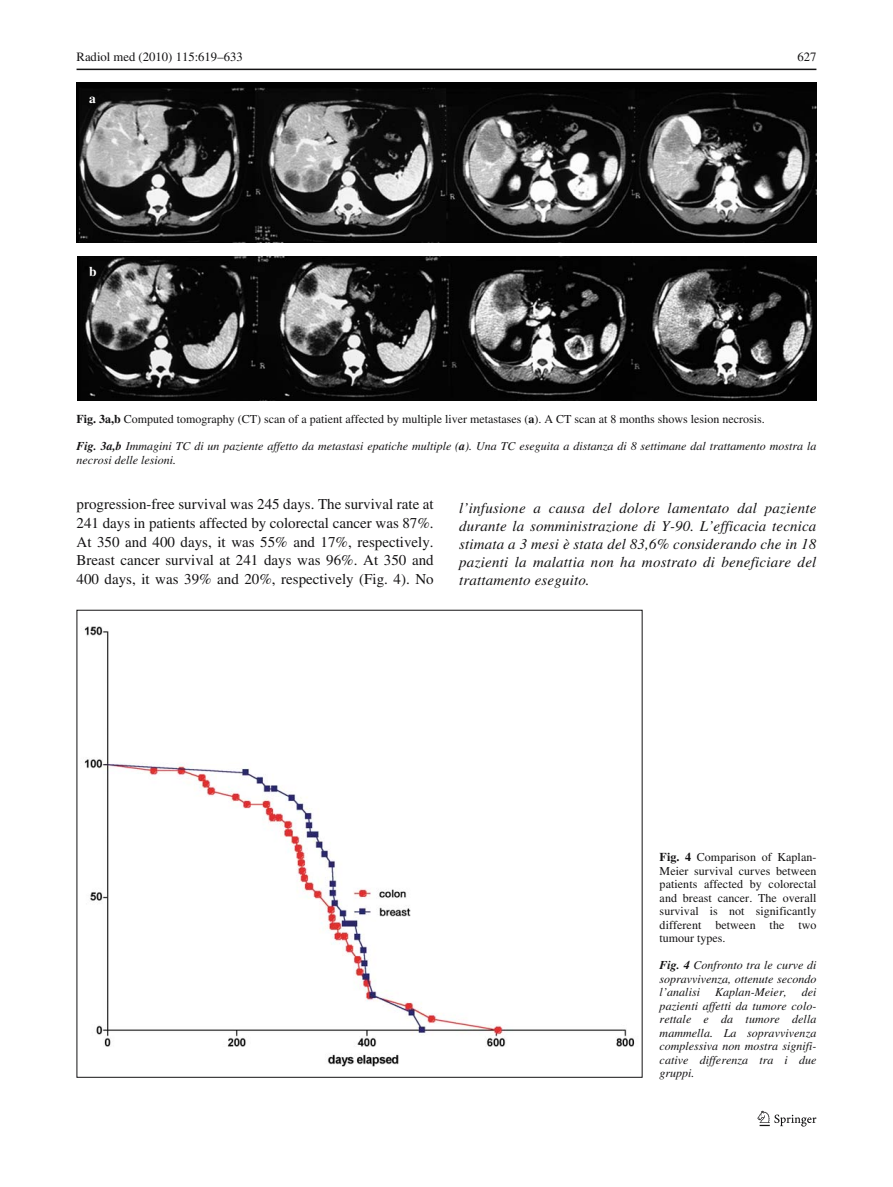
<style>
.page{position:relative;width:893px;height:1187px;background:#fff}
.page>*{position:absolute;margin:0;border:0;box-sizing:border-box;transform-origin:0 0}
.t1{font:15px/18.9px "Times";color:#141314;text-align:justify}
.t2{font:italic 15px/17.9px "Times";letter-spacing:.015em;color:#141314;text-align:justify}
.t3{font:700 13.5px "Times";color:#fff}
.t4{font:12.75px "Times";color:#141314}
.t5{font:italic 12px/13.5px "Times";color:#141314}
.t6{font:12px/13.5px "Times";color:#141314;text-align:justify}
.s1{font-weight:700}
</style>
<div class="page">
<hr style="left:77px;top:69px;width:739px;height:1px;background:#141314">
<svg style="left:757px;top:1110px;width:59px;height:16px"></svg>
<img style="left:77px;top:82px;width:739px;height:160px">
<img style="left:78px;top:256px;width:738px;height:145px">
<img style="left:84px;top:626px;width:551px;height:440px">
<p class="t4" style="left:77px;top:52px;width:168px">Radiol med (2010) 115:619–633</p>
<p class="t4" style="left:797px;top:52px;width:21px">627</p>
<p class="t3" style="left:89px;top:94px;width:8px">a</p>
<p class="t3" style="left:89px;top:266px;width:9px">b</p>
<p class="t6" style="left:77px;top:413px;width:690px"><span class="s1">Fig. 3a,b</span> Computed tomography (CT) scan of a patient affected by multiple liver metastases (<span class="s1">a</span>). A CT scan at 8 months shows lesion necrosis.</p>
<p class="t5" style="left:77px;top:440px;width:741px"><span class="s1">Fig. 3a,b</span> Immagini TC di un paziente affetto da metastasi epatiche multiple (<span class="s1">a</span>). Una TC eseguita a distanza di 8 settimane dal trattamento mostra la necrosi delle lesioni.</p>
<p class="t1" style="left:77px;top:495px;width:359px">progression-free survival was 245 days. The survival rate at 241 days in patients affected by colorectal cancer was 87%.<br>At 350 and 400 days, it was 55% and 17%, respectively.<br>Breast cancer survival at 241 days was 96%. At 350 and 400 days, it was 39% and 20%, respectively (Fig. 4). No</p>
<p class="t2" style="left:459px;top:500px;width:359px">l’infusione a causa del dolore lamentato dal paziente durante la somministrazione di Y-90. L’efficacia tecnica stimata a 3 mesi è stata del 83,6% considerando che in 18 pazienti la malattia non ha mostrato di beneficiare del trattamento eseguito.</p>
<p class="t6" style="left:660px;top:851px;width:158px"><span class="s1">Fig. 4</span> Comparison of Kaplan-Meier survival curves between patients affected by colorectal and breast cancer. The overall survival is not significantly different between the two tumour types.</p>
<p class="t5" style="left:660px;top:959px;width:158px;text-align:justify"><span class="s1">Fig. 4</span> Confronto tra le curve di sopravvivenza, ottenute secondo l’analisi Kaplan-Meier, dei pazienti affetti da tumore colo&shy;rettale e da tumore della mammella. La sopravvivenza complessiva non mostra signifi&shy;cative differenza tra i due gruppi.</p>
</div>
